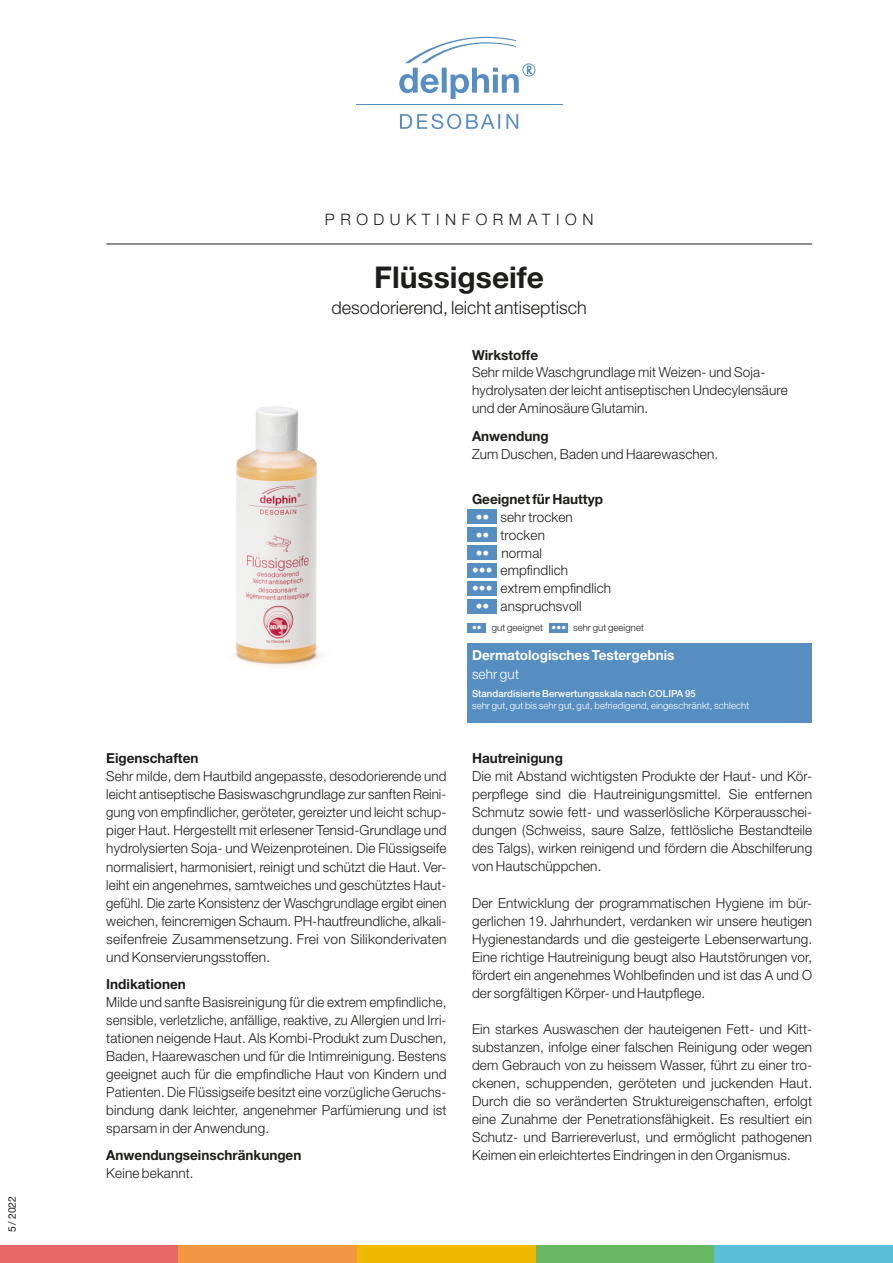
<style>
.page{position:relative;width:893px;height:1263px;background:#fff}
.page>*{position:absolute;margin:0;border:0;box-sizing:border-box;transform-origin:0 0}
.t1{font:700 30px "Helvetica Neue LT";color:#1d1d1b}
.t2{font:300 18px "Helvetica Neue LT";color:#1d1d1b}
.t3{font:300 15.75px "Helvetica Neue LT";letter-spacing:.35em;color:#1d1d1b}
.t4{font:300 13.8px/18px "Helvetica Neue LT";letter-spacing:.01em;color:#1d1d1b;text-align:justify}
.t5{font:300 13.8px/18px "Helvetica Neue LT";letter-spacing:.01em;color:#1d1d1b;text-align:justify;scale:.96 1}
.t6{font:700 13.8px "Helvetica Neue LT";color:#1d1d1b}
.t7{font:700 13.8px "Helvetica Neue LT";color:#fff}
.t8{font:300 13.8px "Helvetica Neue LT";letter-spacing:.01em;color:#fff}
.t9{font:10.5px "Helvetica Neue LT";color:#1d1d1b}
.t10{font:300 9.75px "Helvetica Neue LT";letter-spacing:.01em;color:#fff}
.t11{font:500 9.75px "Helvetica Neue LT";letter-spacing:.01em;color:#fff}
.t12{font:300 9.75px "Helvetica Neue LT";letter-spacing:.01em;color:#1d1d1b}
.s1{color:#fff}
</style>
<div class="page">
<div style="left:468px;top:509px;width:29px;height:15px;background:#578ec2"></div>
<div style="left:468px;top:527px;width:29px;height:15px;background:#578ec2"></div>
<div style="left:468px;top:545px;width:29px;height:15px;background:#578ec2"></div>
<div style="left:468px;top:563px;width:29px;height:15px;background:#578ec2"></div>
<div style="left:468px;top:581px;width:29px;height:15px;background:#578ec2"></div>
<div style="left:468px;top:599px;width:29px;height:15px;background:#578ec2"></div>
<div style="left:468px;top:623px;width:18px;height:9px;background:#578ec2"></div>
<div style="left:550px;top:623px;width:18px;height:9px;background:#578ec2"></div>
<div style="left:468px;top:643px;width:344px;height:80px;background:#578ec2"></div>
<img style="left:235px;top:406px;width:87px;height:261px">
<svg style="left:400px;top:114px;width:118px;height:15px"></svg>
<hr style="left:356px;top:104px;width:207px;height:1px;background:#578ec2">
<svg style="left:399px;top:36px;width:120px;height:63px"></svg>
<div style="left:523px;top:64px;width:12px;height:12px;border:1px solid #578ec2;border-radius:50%"></div>
<svg style="left:527px;top:66px;width:5px;height:8px"></svg>
<div style="left:0;top:1245px;width:179px;height:18px;background:#e46866"></div>
<div style="left:179px;top:1245px;width:178px;height:18px;background:#f49741"></div>
<div style="left:357px;top:1245px;width:179px;height:18px;background:#efb800"></div>
<div style="left:536px;top:1245px;width:178px;height:18px;background:#68b762"></div>
<div style="left:714px;top:1245px;width:179px;height:18px;background:#5abed9"></div>
<hr style="left:106px;top:244px;width:706px;height:1px;background:#1d1d1b">
<p class="t9" style="left:6px;top:1232px;width:38px;rotate:-90deg">5 / 2022</p>
<p class="t3" style="left:325px;top:210px;width:270px">PRODUKTINFORMATION</p>
<h1 class="t1" style="left:374px;top:259px;width:171px">Flüssigseife</h1>
<h2 class="t2" style="left:332px;top:296px;width:257px">desodorierend, leicht antiseptisch</h2>
<p class="t6" style="left:106px;top:750px;width:94px">Eigenschaften</p>
<p class="t4" style="left:106px;top:767px;width:342px">Sehr milde, dem Hautbild angepasste, desodorierende und leicht antiseptische Basiswaschgrundlage zur sanften Reini&shy;gung von empfindlicher, geröteter, gereizter und leicht schup&shy;piger Haut. Hergestellt mit erlesener Tensid-Grundlage und hydrolysierten Soja- und Weizenproteinen. Die Flüssigseife normalisiert, harmonisiert, reinigt und schützt die Haut. Ver&shy;leiht ein angenehmes, samtweiches und geschütztes Haut&shy;gefühl. Die zarte Konsistenz der Waschgrundlage ergibt einen weichen, feincremigen Schaum. PH-hautfreundliche, alkali&shy;seifenfreie Zusammensetzung. Frei von Silikonderivaten und Konservierungsstoffen.</p>
<p class="t6" style="left:106px;top:975px;width:81px">Indikationen</p>
<p class="t5" style="left:106px;top:992px;width:356px">Milde und sanfte Basisreinigung für die extrem empfindliche, sensible, verletzliche, anfällige, reaktive, zu Allergien und Irri&shy;tationen neigende Haut. Als Kombi-Produkt zum Duschen, Baden, Haarewaschen und für die Intimreinigung. Bestens geeignet auch für die empfindliche Haut von Kindern und Patienten. Die Flüssigseife besitzt eine vorzügliche Geruchs&shy;bindung dank leichter, angenehmer Parfümierung und ist sparsam in der Anwendung.</p>
<p class="t6" style="left:106px;top:1146px;width:197px">Anwendungseinschränkungen</p>
<p class="t4" style="left:106px;top:1163px;width:89px">Keine bekannt.</p>
<p class="t6" style="left:472px;top:346px;width:68px">Wirkstoffe</p>
<p class="t4" style="left:472px;top:363px;width:317px;text-align:left">Sehr milde Waschgrundlage mit Weizen- und Soja&shy;hydrolysaten der leicht antiseptischen Undecylensäure und der Aminosäure Glutamin.</p>
<p class="t6" style="left:472px;top:427px;width:78px">Anwendung</p>
<p class="t4" style="left:472px;top:444px;width:248px">Zum Duschen, Baden und Haarewaschen.</p>
<p class="t6" style="left:472px;top:490px;width:132px">Geeignet für Hauttyp</p>
<p class="t4" style="left:476px;top:507px;width:99px"><span class="s1">••</span> sehr trocken</p>
<p class="t4" style="left:476px;top:525px;width:71px"><span class="s1">••</span> trocken</p>
<p class="t4" style="left:476px;top:543px;width:68px"><span class="s1">••</span> normal</p>
<p class="t4" style="left:472px;top:561px;width:98px"><span class="s1">•••</span> empfindlich</p>
<p class="t4" style="left:472px;top:579px;width:141px"><span class="s1">•••</span> extrem empfindlich</p>
<p class="t4" style="left:476px;top:597px;width:108px"><span class="s1">••</span> anspruchsvoll</p>
<p class="t12" style="left:472px;top:622px;width:173px"><span class="s1">••</span> gut geeignet <span class="s1">•••</span> sehr gut geeignet</p>
<p class="t7" style="left:472px;top:646px;width:204px">Dermatologisches Testergebnis</p>
<p class="t8" style="left:472px;top:666px;width:49px">sehr gut</p>
<p class="t11" style="left:472px;top:688px;width:225px">Standardisierte Berwertungsskala nach COLIPA 95</p>
<p class="t10" style="left:472px;top:700px;width:279px">sehr gut, gut bis sehr gut, gut, befriedigend, eingeschränkt, schlecht</p>
<p class="t6" style="left:472px;top:750px;width:92px">Hautreinigung</p>
<p class="t4" style="left:472px;top:767px;width:342px">Die mit Abstand wichtigsten Produkte der Haut- und Kör&shy;perpflege sind die Hautreinigungsmittel. Sie entfernen Schmutz sowie fett- und wasserlösliche Körperausschei&shy;dungen (Schweiss, saure Salze, fettlösliche Bestandteile des Talgs), wirken reinigend und fördern die Abschilferung von Hautschüppchen.</p>
<p class="t4" style="left:472px;top:893px;width:342px">Der Entwicklung der programmatischen Hygiene im bür&shy;gerlichen 19. Jahrhundert, verdanken wir unsere heutigen Hygienestandards und die gesteigerte Lebenserwartung.<br>Eine richtige Hautreinigung beugt also Hautstörungen vor, fördert ein angenehmes Wohlbefinden und ist das A und O der sorgfältigen Körper- und Hautpflege.</p>
<p class="t4" style="left:472px;top:1019px;width:342px">Ein starkes Auswaschen der hauteigenen Fett- und Kitt&shy;substanzen, infolge einer falschen Reinigung oder wegen dem Gebrauch von zu heissem Wasser, führt zu einer tro&shy;ckenen, schuppenden, geröteten und juckenden Haut.<br>Durch die so veränderten Struktureigenschaften, erfolgt eine Zunahme der Penetrationsfähigkeit. Es resultiert ein Schutz- und Barriereverlust, und ermöglicht pathogenen Keimen ein erleichtertes Eindringen in den Organismus.</p>
</div>
